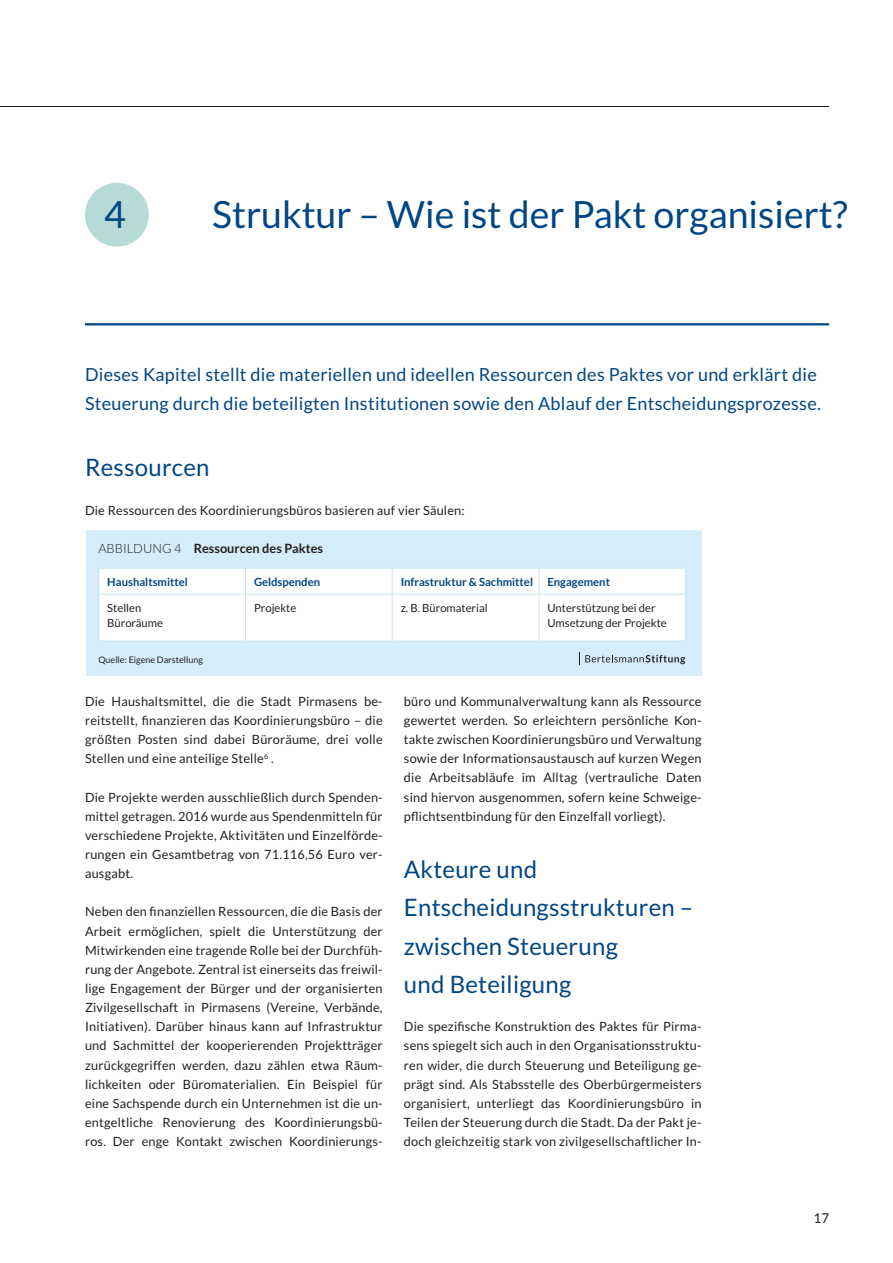
<style>
.page{position:relative;width:893px;height:1263px;background:#fff}
.page>*{position:absolute;margin:0;border:0;box-sizing:border-box;transform-origin:0 0}
.t1{font:37.5px "Lato";color:#004684}
.t2{font:24px/38.2px "Lato";letter-spacing:.01em;color:#004684}
.t3{font:18px/29.2px "Lato";letter-spacing:.015em;color:#004684}
.t4{font:13.5px "Lato";color:#231f20}
.t5{font:12.75px/19.2px "Lato";letter-spacing:.015em;color:#231f20;text-align:justify}
.t6{font:700 12.75px "Lato";color:#231f20}
.t7{font:11.25px/15px "Lato";color:#231f20}
.t8{font:700 11.25px "Lato";color:#004684}
.t9{font:9px "Lato";color:#231f20}
.s1{font-weight:300}
</style>
<div class="page">
<hr style="left:0;top:106px;width:829px;height:1px;background:#231f20">
<div style="left:86px;top:184px;width:62px;height:62px;background:#b6dad5;border-radius:50%"></div>
<div style="left:85px;top:183px;width:64px;height:64px;border:2px solid #b6dad5;border-radius:50%"></div>
<hr style="left:85px;top:323px;width:744px;height:2px;background:#004684">
<div style="left:86px;top:530px;width:616px;height:146px;background:#d5edfa"></div>
<hr style="left:98px;top:641px;width:148px;height:1px;background:#cae4f0">
<hr style="left:246px;top:641px;width:146px;height:1px;background:#cae4f0">
<hr style="left:392px;top:641px;width:147px;height:1px;background:#cae4f0">
<hr style="left:539px;top:641px;width:147px;height:1px;background:#cae4f0">
<div style="left:99px;top:569px;width:586px;height:72px;background:#fff"></div>
<hr style="left:98px;top:595px;width:1px;height:46px;background:#cae4f0">
<hr style="left:392px;top:595px;width:1px;height:46px;background:#cae4f0">
<hr style="left:539px;top:595px;width:1px;height:46px;background:#cae4f0">
<hr style="left:685px;top:595px;width:1px;height:46px;background:#cae4f0">
<svg style="left:579px;top:652px;width:106px;height:13px"></svg>
<h1 class="t1" style="left:104px;top:193px;width:23px">4</h1>
<h1 class="t1" style="left:212px;top:193px;width:637px">Struktur – Wie ist der Pakt organisiert?</h1>
<h3 class="t3" style="left:85px;top:359px;width:737px">Dieses Kapitel stellt die materiellen und ideellen Ressourcen des Paktes vor und erklärt die<br>Steuerung durch die beteiligten Institutionen sowie den Ablauf der Entscheidungsprozesse.</h3>
<h2 class="t2" style="left:85px;top:448px;width:126px">Ressourcen</h2>
<p class="t5" style="left:85px;top:500px;width:381px">Die Ressourcen des Koordinierungsbüros basieren auf vier Säulen:</p>
<p class="t6" style="left:98px;top:541px;width:226px"><span class="s1">ABBILDUNG 4</span> Ressourcen des Paktes</p>
<p class="t8" style="left:107px;top:575px;width:82px">Haushaltsmittel</p>
<p class="t8" style="left:254px;top:575px;width:68px">Geldspenden</p>
<p class="t8" style="left:401px;top:575px;width:134px">Infrastruktur &amp; Sachmittel</p>
<p class="t8" style="left:547px;top:575px;width:64px">Engagement</p>
<p class="t7" style="left:107px;top:600px;width:57px">Stellen<br>Büroräume</p>
<p class="t7" style="left:254px;top:600px;width:44px">Projekte</p>
<p class="t7" style="left:401px;top:600px;width:88px">z. B. Büromaterial</p>
<p class="t7" style="left:547px;top:600px;width:121px">Unterstützung bei der<br>Umsetzung der Projekte</p>
<p class="t9" style="left:98px;top:655px;width:106px">Quelle: Eigene Darstellung</p>
<p class="t5" style="left:404px;top:692px;width:299px">büro und Kommunalverwaltung kann als Ressource gewertet werden. So erleichtern persönliche Kon&shy;takte zwischen Koordinierungsbüro und Verwaltung sowie der Informationsaustausch auf kurzen Wegen die Arbeitsabläufe im Alltag (vertrauliche Daten sind hiervon ausgenommen, sofern keine Schweige&shy;pflichtsentbindung für den Einzelfall vorliegt).</p>
<h2 class="t2" style="left:404px;top:850px;width:291px">Akteure und<br>Entscheidungsstrukturen – zwischen Steuerung<br>und Beteiligung</h2>
<p class="t5" style="left:404px;top:1017px;width:299px">Die spezifische Konstruktion des Paktes für Pirma&shy;sens spiegelt sich auch in den Organisationsstruktu&shy;ren wider, die durch Steuerung und Beteiligung ge&shy;prägt sind. Als Stabsstelle des Oberbürgermeisters organisiert, unterliegt das Koordinierungsbüro in Teilen der Steuerung durch die Stadt. Da der Pakt je&shy;doch gleichzeitig stark von zivilgesellschaftlicher In-</p>
<p class="t5" style="left:85px;top:692px;width:299px">Die Haushaltsmittel, die die Stadt Pirmasens be&shy;reitstellt, finanzieren das Koordinierungsbüro – die größten Posten sind dabei Büroräume, drei volle Stellen und eine anteilige Stelle<sup>6</sup> .</p>
<p class="t5" style="left:85px;top:787px;width:299px">Die Projekte werden ausschließlich durch Spenden&shy;mittel getragen. 2016 wurde aus Spendenmitteln für verschiedene Projekte, Aktivitäten und Einzelförde&shy;rungen ein Gesamtbetrag von 71.116,56 Euro ver&shy;ausgabt.</p>
<p class="t5" style="left:85px;top:902px;width:299px">Neben den finanziellen Ressourcen, die die Basis der Arbeit ermöglichen, spielt die Unterstützung der Mitwirkenden eine tragende Rolle bei der Durchfüh&shy;rung der Angebote. Zentral ist einerseits das freiwil&shy;lige Engagement der Bürger und der organisierten Zivilgesellschaft in Pirmasens (Vereine, Verbände, Initiativen). Darüber hinaus kann auf Infrastruktur und Sachmittel der kooperierenden Projektträger zurückgegriffen werden, dazu zählen etwa Räum&shy;lichkeiten oder Büromaterialien. Ein Beispiel für eine Sachspende durch ein Unternehmen ist die un&shy;entgeltliche Renovierung des Koordinierungsbü&shy;ros. Der enge Kontakt zwischen Koordinierungs-</p>
<p class="t4" style="left:813px;top:1210px;width:17px">17</p>
</div>
